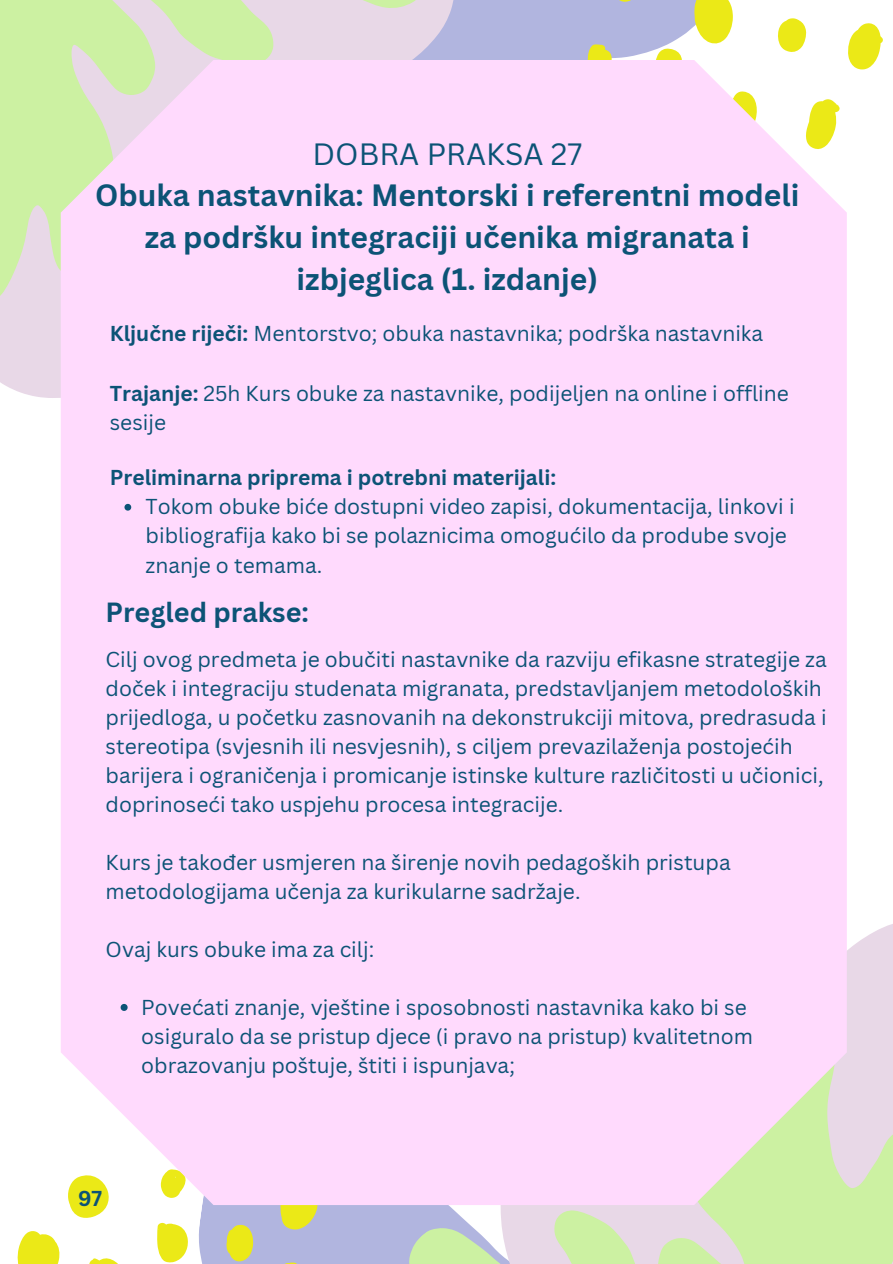
<style>
.page{position:relative;width:893px;height:1264px;background:#fff}
.page>*{position:absolute;margin:0;border:0;box-sizing:border-box;transform-origin:0 0}
.t1{font:700 30px/41.7px "Canva Sans";color:#0c5376;text-align:center}
.t2{font:700 27px "Canva Sans";color:#0c5376}
.t3{font:21px/29px "Canva Sans";color:#0c5376}
.t4{font:700 21px "Canva Sans";color:#0c5376}
.s1{font-weight:400}
.s2{font-weight:700}
</style>
<div class="page">
<svg style="left:846px;top:884px;width:46px;height:74px"></svg>
<svg style="left:804px;top:958px;width:88px;height:305px;background:#dce2ca"></svg>
<div style="left:479px;top:0;width:108px;height:60px;background:#b1b5df"></div>
<svg style="left:360px;top:1204px;width:444px;height:59px;background:#d3ddcb"></svg>
<svg style="left:263px;top:0;width:216px;height:60px;background:#dcd2e2"></svg>
<svg style="left:0;top:0;width:263px;height:352px;background:#d3eab5"></svg>
<svg style="left:17px;top:1204px;width:314px;height:59px"></svg>
<svg style="left:587px;top:0;width:296px;height:70px"></svg>
<div style="left:61px;top:60px;width:785px;height:1144px;background:#ffdafd"></div>
<svg style="left:124px;top:504px;width:7px;height:6px"></svg>
<svg style="left:121px;top:1003px;width:7px;height:7px"></svg>
<p class="t1" style="left:95px;top:132px;width:705px"><span class="s1">DOBRA PRAKSA 27<br></span>Obuka nastavnika: Mentorski i referentni modeli za podršku integraciji učenika migranata i izbjeglica (1. izdanje)</p>
<p class="t3" style="left:110px;top:318px;width:654px"><span class="s2">Ključne riječi:</span> Mentorstvo; obuka nastavnika; podrška nastavnika</p>
<p class="t3" style="left:110px;top:378px;width:680px"><span class="s2">Trajanje:</span> 25h Kurs obuke za nastavnike, podijeljen na online i offline sesije</p>
<p class="t4" style="left:110px;top:462px;width:448px">Preliminarna priprema i potrebni materijali:</p>
<p class="t3" style="left:145px;top:491px;width:650px">Tokom obuke biće dostupni video zapisi, dokumentacija, linkovi i bibliografija kako bi se polaznicima omogućilo da prodube svoje znanje o temama.</p>
<h1 class="t2" style="left:106px;top:593px;width:205px">Pregled prakse:</h1>
<p class="t3" style="left:106px;top:644px;width:722px">Cilj ovog predmeta je obučiti nastavnike da razviju efikasne strategije za doček i integraciju studenata migranata, predstavljanjem metodoloških prijedloga, u početku zasnovanih na dekonstrukciji mitova, predrasuda i stereotipa (svjesnih ili nesvjesnih), s ciljem prevazilaženja postojećih barijera i ograničenja i promicanje istinske kulture različitosti u učionici, doprinoseći tako uspjehu procesa integracije.</p>
<h2 class="t3" style="left:106px;top:847px;width:626px">Kurs je također usmjeren na širenje novih pedagoških pristupa metodologijama učenja za kurikularne sadržaje.</h2>
<p class="t3" style="left:106px;top:934px;width:270px">Ovaj kurs obuke ima za cilj:</p>
<p class="t3" style="left:141px;top:992px;width:613px">Povećati znanje, vještine i sposobnosti nastavnika kako bi se osiguralo da se pristup djece (i pravo na pristup) kvalitetnom obrazovanju poštuje, štiti i ispunjava;</p>
<p class="t4" style="left:78px;top:1183px;width:26px">97</p>
</div>
